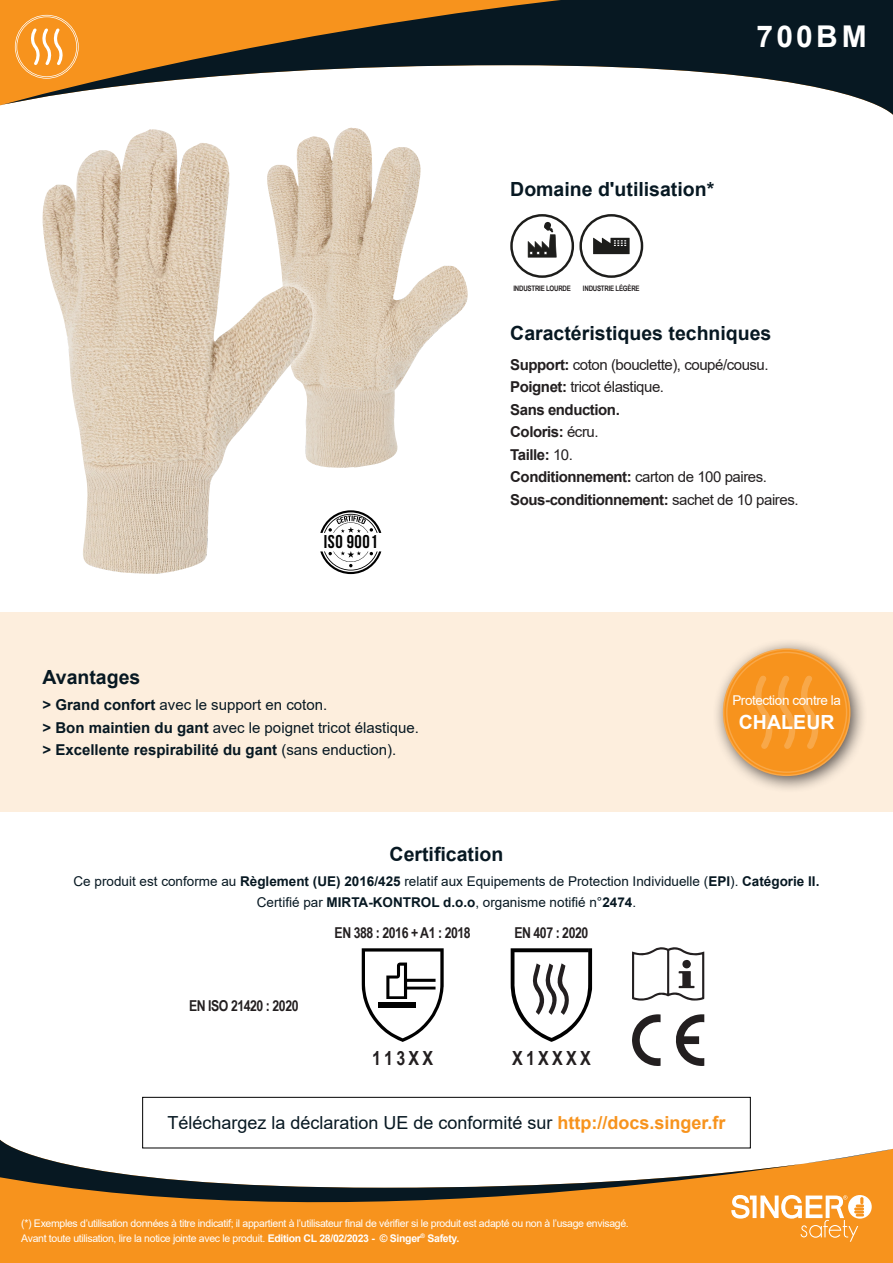
<style>
.page{position:relative;width:893px;height:1263px;background:#fff}
.page>*{position:absolute;margin:0;border:0;box-sizing:border-box;transform-origin:0 0}
.t1{font:700 30px "Arial";letter-spacing:.11em;color:#fff}
.t2{font:700 19.5px "Arial";color:#071822}
.t3{font:700 19.5px "Arial Narrow";color:#231f20}
.t4{font:700 19.5px "Arial";letter-spacing:.005em;color:#fff}
.t5{font:700 18.6px "Bebas Neue";letter-spacing:.03em;color:#000}
.t6{font:18px "Arial";color:#071822}
.t7{font:15px "Arial";letter-spacing:-.03em;color:#231f20}
.t8{font:15px "Arial";color:#071822}
.t9{font:700 15px "Arial";letter-spacing:-.03em;color:#231f20}
.t10{font:700 15px "Arial";color:#071822}
.t11{font:700 15px "Arial Narrow";letter-spacing:-.03em;color:#231f20}
.t12{font:13.5px "Arial";color:#071822}
.t13{font:13.5px "Arial";letter-spacing:-.03em;color:#fff}
.t14{font:10.5px/15px "Arial";letter-spacing:-.03em;color:#fff}
.t15{font:700 7.5px "Arial Narrow";letter-spacing:-.03em;color:#231f20}
.s1{font-weight:700}
.s2{font-weight:400}
.s3{font-weight:700;color:#f7931d}
</style>
<div class="page">
<svg style="left:0;top:0;width:893px;height:115px"></svg>
<div style="left:0;top:612px;width:893px;height:200px;background:#fdeedd"></div>
<svg style="left:362px;top:948px;width:82px;height:94px"></svg>
<div style="left:378px;top:1002px;width:37px;height:6px;background:#000"></div>
<svg style="left:511px;top:948px;width:81px;height:94px"></svg>
<svg style="left:632px;top:947px;width:72px;height:53px"></svg>
<div style="left:682px;top:960px;width:9px;height:8px;background:#231f20;border-radius:4px"></div>
<svg style="left:676px;top:1014px;width:28px;height:52px"></svg>
<svg style="left:632px;top:1014px;width:29px;height:52px"></svg>
<svg style="left:528px;top:224px;width:29px;height:33px"></svg>
<div style="left:510px;top:214px;width:64px;height:64px;border:2px solid #1d1d1b;border-radius:50%"></div>
<svg style="left:593px;top:238px;width:37px;height:16px"></svg>
<div style="left:579px;top:214px;width:64px;height:64px;border:2px solid #1d1d1b;border-radius:50%"></div>
<div style="left:0;top:1250px;width:893px;height:13px;background:#f7931d"></div>
<svg style="left:0;top:1140px;width:893px;height:110px;fill:#f7931d"></svg>
<div style="left:142px;top:1097px;width:608px;height:51px;border:1px solid #000"></div>
<svg style="left:731px;top:1195px;width:141px;height:47px"></svg>
<svg style="left:15px;top:15px;width:64px;height:64px;background:#f8a340"></svg>
<div style="left:712px;top:638px;width:155px;height:155px;background:#231f20;opacity:.75"></div>
<svg style="left:723px;top:648px;width:127px;height:128px;background:#f1a346"></svg>
<svg style="left:324px;top:510px;width:57px;height:23px"></svg>
<svg style="left:324px;top:551px;width:57px;height:23px"></svg>
<img style="left:324px;top:128px;width:144px;height:340px">
<svg style="left:314px;top:136px;width:10px;height:424px"></svg>
<img style="left:42px;top:129px;width:272px;height:445px">
<p class="t1" style="left:757px;top:16px;width:112px">700BM</p>
<p class="t2" style="left:510px;top:175px;width:206px">Domaine d'utilisation*</p>
<p class="t5" style="left:324px;top:532px;width:55px">ISO 9001</p>
<p class="t2" style="left:43px;top:663px;width:99px">Avantages</p>
<p class="t8" style="left:43px;top:695px;width:286px"><span class="s1">&gt; Grand confort</span> avec le support en coton.</p>
<p class="t8" style="left:43px;top:717px;width:378px"><span class="s1">&gt; Bon maintien du gant</span> avec le poignet tricot élastique.</p>
<p class="t10" style="left:43px;top:739px;width:355px">&gt; Excellente respirabilité du gant <span class="s2">(sans enduction).</span></p>
<p class="t15" style="left:513px;top:282px;width:59px">INDUSTRIE LOURDE</p>
<p class="t15" style="left:583px;top:282px;width:58px">INDUSTRIE LÉGÈRE</p>
<p class="t2" style="left:510px;top:320px;width:263px">Caractéristiques techniques</p>
<p class="t7" style="left:510px;top:354px;width:260px"><span class="s1">Support:</span> coton (bouclette), coupé/cousu.</p>
<p class="t7" style="left:510px;top:376px;width:155px"><span class="s1">Poignet:</span> tricot élastique.</p>
<p class="t9" style="left:510px;top:399px;width:111px">Sans enduction.</p>
<p class="t9" style="left:510px;top:421px;width:90px">Coloris: <span class="s2">écru.</span></p>
<p class="t9" style="left:510px;top:444px;width:64px">Taille: <span class="s2">10.</span></p>
<p class="t7" style="left:510px;top:466px;width:258px"><span class="s1">Conditionnement:</span> carton de 100 paires.</p>
<p class="t9" style="left:510px;top:489px;width:290px">Sous-conditionnement: <span class="s2">sachet de 10 paires.</span></p>
<p class="t13" style="left:732px;top:691px;width:110px">Protection contre la</p>
<p class="t4" style="left:739px;top:709px;width:97px">CHALEUR</p>
<p class="t2" style="left:390px;top:840px;width:115px">Certification</p>
<p class="t12" style="left:74px;top:872px;width:747px">Ce produit est conforme au <span class="s1">Règlement (UE) 2016/425</span> relatif aux Equipements de Protection Individuelle (<span class="s1">EPI</span>). <span class="s1">Catégorie II.</span></p>
<p class="t12" style="left:257px;top:893px;width:381px">Certifié par <span class="s1">MIRTA-KONTROL d.o.o</span>, organisme notifié n°<span class="s1">2474</span>.</p>
<p class="t11" style="left:189px;top:995px;width:111px">EN ISO 21420 : 2020</p>
<p class="t11" style="left:335px;top:921px;width:138px">EN 388 : 2016 + A1 : 2018</p>
<p class="t3" style="left:372px;top:1043px;width:63px">1 1 3 X X</p>
<p class="t11" style="left:514px;top:921px;width:75px">EN 407 : 2020</p>
<p class="t3" style="left:512px;top:1043px;width:80px">X 1 X X X X</p>
<p class="t6" style="left:167px;top:1110px;width:560px">Téléchargez la déclaration UE de conformité sur <span class="s3">http://docs.singer.fr</span></p>
<p class="t14" style="left:21px;top:1215px;width:609px">(*) Exemples d’utilisation données à titre indicatif; il appartient à l’utilisateur final de vérifier si le produit est adapté ou non à l’usage envisagé.<br>Avant toute utilisation, lire la notice jointe avec le produit. <span class="s1">Edition CL 28/02/2023 - © Singer</span><sup>®</sup> <span class="s1">Safety.</span></p>
</div>
